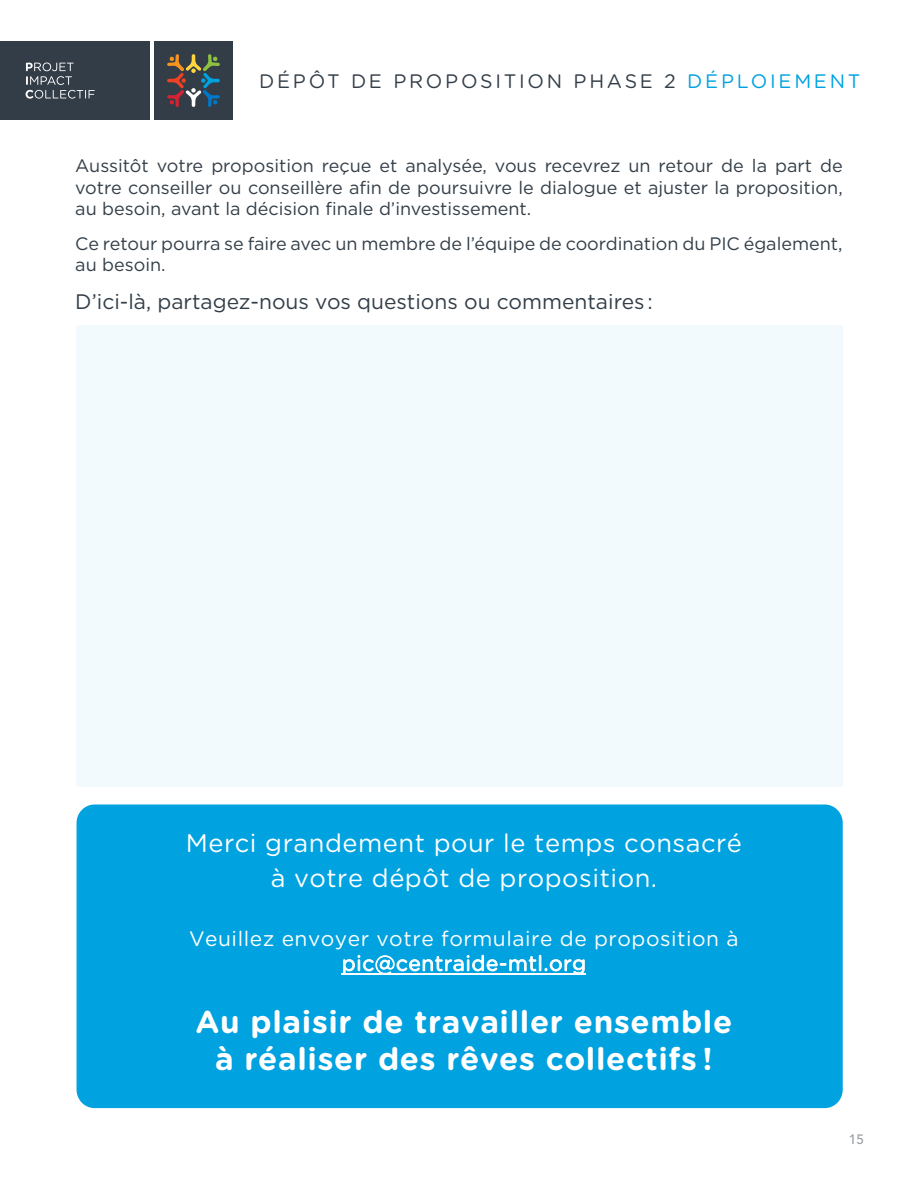
<style>
.page{position:relative;width:918px;height:1188px;background:#fff}
.page>*{position:absolute;margin:0;border:0;box-sizing:border-box;transform-origin:0 0}
.t1{font:700 31.5px/37px "Gotham Rounded";letter-spacing:.02em;color:#fff;text-align:center}
.t2{font:25.5px/34.2px "Gotham Rounded";letter-spacing:.02em;color:#fff;text-align:center}
.t3{font:21px/24.9px "Gotham Rounded";letter-spacing:.025em;color:#fff;text-align:center}
.t4{font:21px "Gotham";color:#333e48}
.t5{font:19.5px "Gotham Rounded";letter-spacing:.14em;color:#333e48}
.t6{font:18px/21.6px "Gotham";color:#333e48;text-align:justify}
.t7{font:500 13.5px "Avenir LT Std";color:#999fa3}
.s1{color:#00a2e0}
</style>
<div class="page">
<div style="left:154px;top:41px;width:79px;height:79px;background:#333d48"></div>
<svg style="left:167px;top:54px;width:53px;height:53px"></svg>
<div style="left:0;top:41px;width:149px;height:79px;background:#333d48"></div>
<svg style="left:26px;top:63px;width:69px;height:36px"></svg>
<div style="left:77px;top:805px;width:766px;height:303px;background:#00a2e0;border-radius:18px"></div>
<hr style="left:342px;top:974px;width:244px;height:1px;background:#fff">
<div style="left:77px;top:325px;width:766px;height:462px;background:#f2fafd"></div>
<p class="t5" style="left:259px;top:68px;width:603px">DÉPÔT DE PROPOSITION PHASE 2 <span class="s1">DÉPLOIEMENT</span></p>
<p class="t6" style="left:75px;top:155px;width:769px">Aussitôt votre proposition reçue et analysée, vous recevrez un retour de la part de votre conseiller ou conseillère afin de poursuivre le dialogue et ajuster la proposition, au besoin, avant la décision finale d’investissement.</p>
<p class="t6" style="left:75px;top:232px;width:769px">Ce retour pourra se faire avec un membre de l’équipe de coordination du PIC également, au besoin.</p>
<p class="t4" style="left:75px;top:288px;width:579px">D’ici-là, partagez-nous vos questions ou commentaires :</p>
<h2 class="t2" style="left:186px;top:825px;width:558px">Merci grandement pour le temps consacré à votre dépôt de proposition.</h2>
<p class="t3" style="left:189px;top:925px;width:551px">Veuillez envoyer votre formulaire de proposition à pic@centraide-mtl.org</p>
<h1 class="t1" style="left:195px;top:1002px;width:538px">Au plaisir de travailler ensemble à réaliser des rêves collectifs !</h1>
<p class="t7" style="left:849px;top:1132px;width:17px">15</p>
</div>
